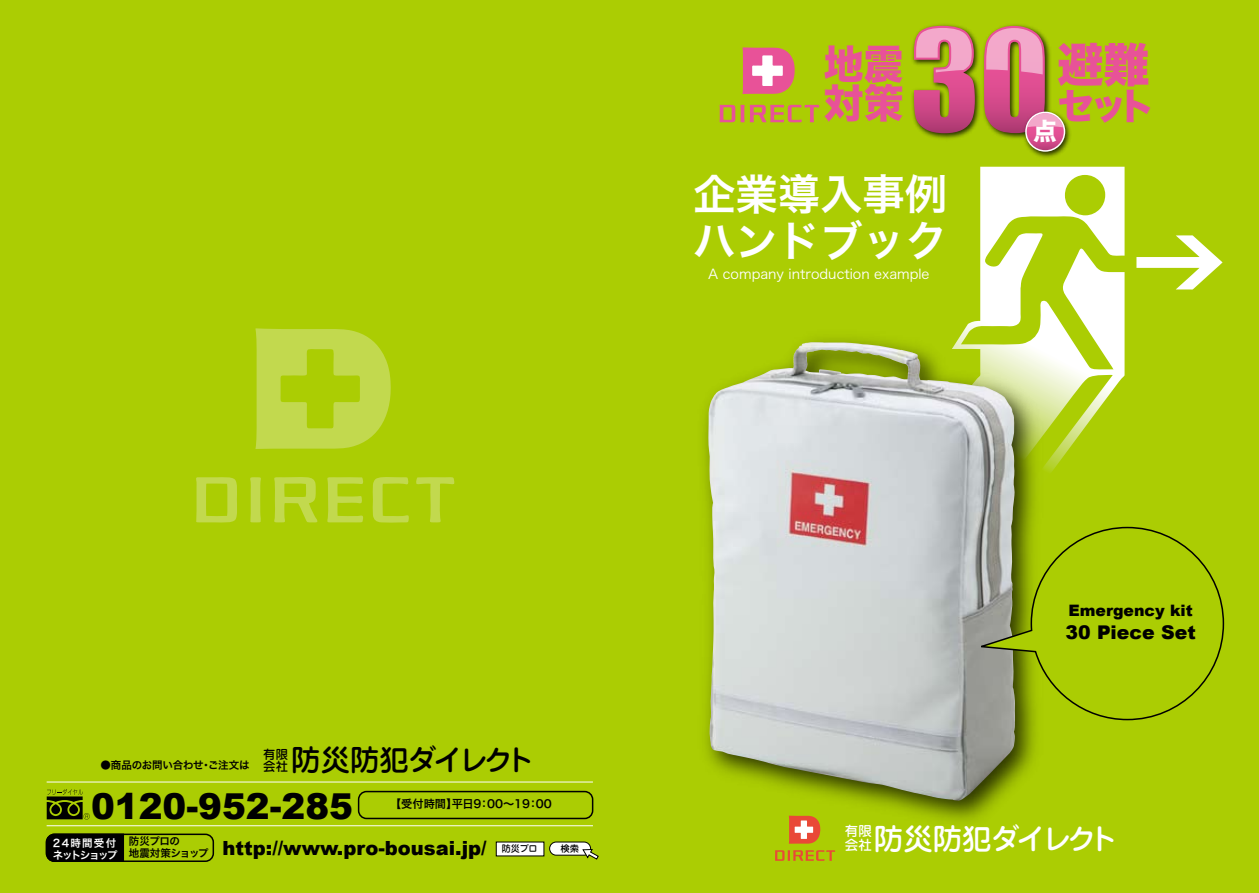
<style>
.page{position:relative;width:1259px;height:893px;background:#abcd03}
.page>*{position:absolute;margin:0;border:0;box-sizing:border-box;transform-origin:0 0}
.t1{font:46.2px "Hira Kaku Std W8";color:#e85298}
.t2{font:42.3px/47.1px "Hira Kaku Pro W6";color:#fff}
.t3{font:39.9px/39.3px "Hira Kaku Std W8";color:#e85298}
.t4{font:36.9px "Hira Kaku Std W8";color:#e85298}
.t5{font:900 35.7px "Arial";color:#000}
.t6{font:500 29.4px "Jun 34 Pro";letter-spacing:-.075em;color:#fff}
.t7{font:500 29.4px "Jun 34 Pro";letter-spacing:-.075em;color:#000}
.t8{font:23.85px "Hira Kaku Std W8";color:#fff}
.t9{font:900 19.5px "Arial";color:#000}
.t10{font:900 18.9px "Arial";color:#000}
.t11{font:900 15.75px "Arial";color:#000}
.t12{font:13.5px "Hira Kaku Pro W3";color:#fff}
.t13{font:500 13.5px "Jun 34 Pro";color:#fff}
.t14{font:500 12.3px/12.3px "Jun 34 Pro";color:#000}
.t15{font:11.25px "Hira Kaku Pro W6";color:#000}
.t16{font:10.5px "Hira Kaku Pro W6";letter-spacing:-.02em;color:#000}
.t17{font:10.5px/12px "Hira Kaku Pro W6";letter-spacing:-.1em;color:#fff}
.t18{font:500 9.3px "Jun 34 Pro";color:#000}
.s1{font-size:13.5px}
</style>
<div class="page">
<svg style="left:980px;top:167px;width:144px;height:282px"></svg>
<svg style="left:1064px;top:175px;width:41px;height:40px"></svg>
<svg style="left:1136px;top:235px;width:86px;height:55px"></svg>
<img style="left:704px;top:305px;width:365px;height:539px">
<img style="left:708px;top:342px;width:307px;height:459px">
<svg style="left:789px;top:816px;width:32px;height:28px"></svg>
<svg style="left:775px;top:850px;width:60px;height:11px"></svg>
<svg style="left:255px;top:328px;width:136px;height:121px"></svg>
<svg style="left:250px;top:477px;width:11px;height:46px"></svg>
<svg style="left:274px;top:477px;width:44px;height:46px"></svg>
<svg style="left:327px;top:477px;width:36px;height:46px"></svg>
<svg style="left:372px;top:477px;width:37px;height:46px"></svg>
<svg style="left:416px;top:477px;width:38px;height:46px"></svg>
<svg style="left:196px;top:477px;width:41px;height:46px"></svg>
<div style="left:496px;top:842px;width:48px;height:14px;background:#fff"></div>
<img style="left:912px;top:24px;width:115px;height:115px">
<img style="left:1021px;top:118px;width:50px;height:40px">
<svg style="left:1026px;top:112px;width:38px;height:39px"></svg>
<div style="left:1025px;top:112px;width:40px;height:40px;border:2px solid #fff;border-radius:50%"></div>
<svg style="left:742px;top:47px;width:53px;height:47px"></svg>
<svg style="left:719px;top:105px;width:100px;height:18px"></svg>
<svg style="left:974px;top:526px;width:251px;height:195px"></svg>
<hr style="left:47px;top:782px;width:546px;height:1px;background:#fff">
<hr style="left:47px;top:825px;width:546px;height:1px;background:#fff">
<div style="left:358px;top:791px;width:235px;height:28px;border:2px solid #000;border-radius:8px"></div>
<div style="left:46px;top:834px;width:168px;height:28px;border:2px solid #000;border-radius:8px"></div>
<div style="left:549px;top:842px;width:41px;height:13px;background:#fff;border-radius:7px"></div>
<div style="left:549px;top:842px;width:42px;height:13px;border:1px solid #000;border-radius:7px"></div>
<svg style="left:582px;top:848px;width:17px;height:12px"></svg>
<svg style="left:47px;top:789px;width:43px;height:30px"></svg>
<svg style="left:45px;top:833px;width:80px;height:29px"></svg>
<svg style="left:914px;top:26px;width:149px;height:107px"></svg>
<h3 class="t3" style="left:824px;top:45px;width:81px">地震対策</h3>
<h1 class="t1" style="left:1057px;top:39px;width:94px">避難</h1>
<h3 class="t4" style="left:1057px;top:86px;width:99px">セット</h3>
<p class="t8" style="left:1033px;top:118px;width:25px">点</p>
<h2 class="t2" style="left:693px;top:169px;width:256px">企業導入事例ハンドブック</h2>
<p class="t12" style="left:708px;top:262px;width:223px">A company introduction example</p>
<p class="t14" style="left:263px;top:747px;width:26px">有限会社</p>
<h3 class="t7" style="left:291px;top:737px;width:246px">防災防犯ダイレクト</h3>
<h3 class="t5" style="left:91px;top:787px;width:263px">0120-952-285</h3>
<p class="t15" style="left:390px;top:794px;width:163px">【受付時間】平日9：00～19：00</p>
<p class="t16" style="left:129px;top:832px;width:53px">防災プロの</p>
<p class="t16" style="left:101px;top:755px;width:151px">●商品のお問い合わせ・ご注文は</p>
<p class="t17" style="left:53px;top:836px;width:67px">24時間受付ネットショップ</p>
<p class="t9" style="left:129px;top:837px;width:410px"><sub>地震対策ショップ</sub> http://www.pro-bousai.jp/ <sup>防災プロ</sup></p>
<p class="t18" style="left:560px;top:841px;width:20px">検索</p>
<p class="t11" style="left:1068px;top:602px;width:126px">Emergency kit</p>
<p class="t10" style="left:1065px;top:622px;width:132px">30 Piece Set</p>
<h3 class="t6" style="left:845px;top:815px;width:276px"><span class="s1">会社</span>防災防犯ダイレクト</h3>
<p class="t13" style="left:845px;top:820px;width:28px">有限</p>
</div>
